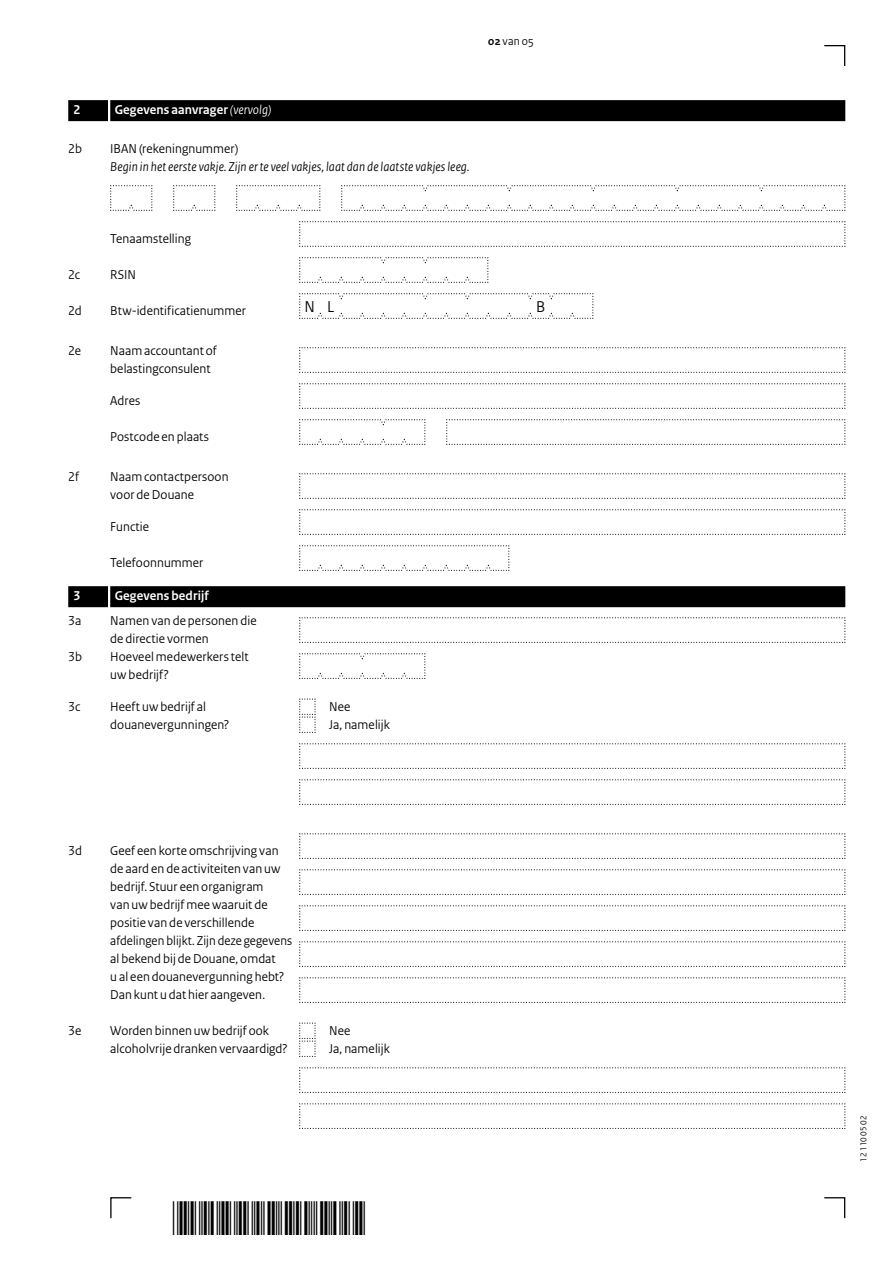
<style>
.page{position:relative;width:893px;height:1263px;background:#fff}
.page>*{position:absolute;margin:0;border:0;box-sizing:border-box;transform-origin:0 0}
.t1{font:16.5px "Rijksoverheid Sans Heading";color:#000}
.Vraag_Nummer{font:13.5px/18px "Rijksoverheid Sans Heading";letter-spacing:.01em;color:#000}
.Vraag_Nummer-2{font:italic 13.5px/18px "Rijksoverheid Sans Heading";letter-spacing:.01em;color:#000}
.Vraag_Nummer_12{font:13.5px/18px "Rijksoverheid Sans Heading";letter-spacing:.01em;color:#000}
.KOP_D_Nummer{font:700 13.5px "Rijksoverheid Sans Heading";letter-spacing:.01em;color:#fff}
.Vraag{font:13.5px "Rijksoverheid Sans Heading";letter-spacing:.005em;color:#000}
.t2{font:12px "Rijksoverheid Sans Heading";color:#000}
.t3{font:9px "Rijksoverheid Sans Heading";color:#000}
.s1{font-weight:700}
.s2{font-weight:400;font-style:italic}
.s3{font-style:normal}
</style>
<div class="page">
<svg style="left:824px;top:1197px;width:22px;height:22px"></svg>
<svg style="left:110px;top:1197px;width:22px;height:22px"></svg>
<svg style="left:110px;top:185px;width:43px;height:26px"></svg>
<svg style="left:173px;top:185px;width:43px;height:26px"></svg>
<svg style="left:236px;top:185px;width:85px;height:26px"></svg>
<svg style="left:341px;top:185px;width:505px;height:26px"></svg>
<svg style="left:299px;top:221px;width:547px;height:26px"></svg>
<svg style="left:299px;top:257px;width:190px;height:26px"></svg>
<svg style="left:299px;top:293px;width:295px;height:26px"></svg>
<svg style="left:299px;top:347px;width:547px;height:26px"></svg>
<svg style="left:299px;top:383px;width:547px;height:26px"></svg>
<svg style="left:299px;top:419px;width:127px;height:26px"></svg>
<svg style="left:446px;top:419px;width:400px;height:26px"></svg>
<svg style="left:299px;top:473px;width:547px;height:26px"></svg>
<svg style="left:299px;top:509px;width:547px;height:26px"></svg>
<svg style="left:299px;top:545px;width:211px;height:26px"></svg>
<svg style="left:299px;top:617px;width:547px;height:26px"></svg>
<svg style="left:299px;top:653px;width:127px;height:26px"></svg>
<svg style="left:299px;top:698px;width:17px;height:35px"></svg>
<svg style="left:299px;top:1022px;width:17px;height:35px"></svg>
<svg style="left:299px;top:743px;width:547px;height:26px"></svg>
<svg style="left:299px;top:779px;width:547px;height:26px"></svg>
<svg style="left:299px;top:833px;width:547px;height:26px"></svg>
<svg style="left:299px;top:869px;width:547px;height:26px"></svg>
<svg style="left:299px;top:905px;width:547px;height:26px"></svg>
<svg style="left:299px;top:941px;width:547px;height:26px"></svg>
<svg style="left:299px;top:977px;width:547px;height:26px"></svg>
<svg style="left:299px;top:1067px;width:547px;height:26px"></svg>
<svg style="left:299px;top:1103px;width:547px;height:26px"></svg>
<svg style="left:824px;top:45px;width:22px;height:21px"></svg>
<div style="left:110px;top:100px;width:735px;height:21px;background:#000"></div>
<div style="left:68px;top:100px;width:40px;height:21px;background:#000"></div>
<div style="left:110px;top:586px;width:735px;height:21px;background:#000"></div>
<div style="left:68px;top:586px;width:40px;height:21px;background:#000"></div>
<p class="t2" style="left:488px;top:34px;width:47px"><span class="s1">02</span> van 05</p>
<p class="KOP_D_Nummer" style="left:74px;top:102px;width:8px">2</p>
<p class="KOP_D_Nummer" style="left:115px;top:102px;width:158px">Gegevens aanvrager <span class="s2">(vervolg)</span></p>
<p class="Vraag_Nummer" style="left:68px;top:140px;width:15px">2b</p>
<p class="Vraag_Nummer-2" style="left:110px;top:140px;width:361px"><span class="s3">IBAN (rekeningnummer)<br></span>Begin in het eerste vakje. Zijn er te veel vakjes, laat dan de laatste vakjes leeg.</p>
<p class="Vraag" style="left:110px;top:231px;width:82px">Tenaamstelling</p>
<p class="Vraag_Nummer" style="left:68px;top:266px;width:13px">2c</p>
<p class="Vraag_Nummer" style="left:110px;top:266px;width:27px">RSIN</p>
<p class="Vraag_Nummer" style="left:68px;top:302px;width:15px">2d</p>
<p class="Vraag_Nummer" style="left:110px;top:302px;width:137px">Btw-identificatienummer</p>
<p class="Vraag_Nummer" style="left:68px;top:342px;width:14px">2e</p>
<p class="Vraag_Nummer" style="left:110px;top:342px;width:108px">Naam accountant of belastingconsulent</p>
<p class="Vraag_Nummer" style="left:110px;top:392px;width:32px">Adres</p>
<p class="Vraag_Nummer" style="left:110px;top:428px;width:100px">Postcode en plaats</p>
<p class="Vraag_Nummer" style="left:68px;top:468px;width:12px">2f</p>
<p class="Vraag_Nummer" style="left:110px;top:468px;width:120px">Naam contactpersoon voor deDouane</p>
<p class="Vraag_Nummer" style="left:110px;top:518px;width:40px">Functie</p>
<p class="Vraag_Nummer" style="left:110px;top:554px;width:95px">Telefoonnummer</p>
<h2 class="KOP_D_Nummer" style="left:74px;top:588px;width:8px">3</h2>
<h2 class="KOP_D_Nummer" style="left:115px;top:588px;width:95px">Gegevens bedrijf</h2>
<p class="Vraag_Nummer_12" style="left:68px;top:612px;width:15px">3a</p>
<p class="Vraag_Nummer_12" style="left:110px;top:612px;width:148px">Namen van de personen die de directie vormen</p>
<p class="Vraag_Nummer_12" style="left:68px;top:648px;width:15px">3b</p>
<p class="Vraag_Nummer_12" style="left:110px;top:648px;width:140px">Hoeveel medewerkers telt uwbedrijf?</p>
<p class="Vraag_Nummer" style="left:68px;top:698px;width:14px">3c</p>
<p class="Vraag_Nummer" style="left:110px;top:698px;width:120px">Heeft uw bedrijf al douanevergunningen?</p>
<p class="Vraag_Nummer" style="left:329px;top:698px;width:23px">Nee</p>
<p class="t1" style="left:305px;top:297px;width:31px">N L</p>
<p class="t1" style="left:536px;top:297px;width:11px">B</p>
<p class="Vraag_Nummer" style="left:329px;top:716px;width:62px">Ja, namelijk</p>
<p class="Vraag_Nummer" style="left:68px;top:842px;width:15px">3d</p>
<p class="Vraag_Nummer" style="left:110px;top:842px;width:183px">Geef een korte omschrijving van de aard en de activiteiten van uw bedrijf. Stuur een organigram<br>van uw bedrijf mee waaruit de positie van de verschillende afdelingen blijkt. Zijn deze gegevens al bekend bij de Douane, omdat<br>u al een douanevergunning hebt?<br>Dan kunt u dat hier aangeven.</p>
<p class="Vraag_Nummer" style="left:68px;top:1022px;width:15px">3e</p>
<p class="Vraag_Nummer" style="left:110px;top:1022px;width:179px">Worden binnen uw bedrijf ook alcoholvrije dranken vervaardigd?</p>
<p class="Vraag_Nummer" style="left:329px;top:1022px;width:23px">Nee</p>
<p class="Vraag_Nummer" style="left:329px;top:1040px;width:62px">Ja, namelijk</p>
<p class="t3" style="left:858px;top:1161px;width:47px;rotate:-90deg">12 110 05 02</p>
</div>
